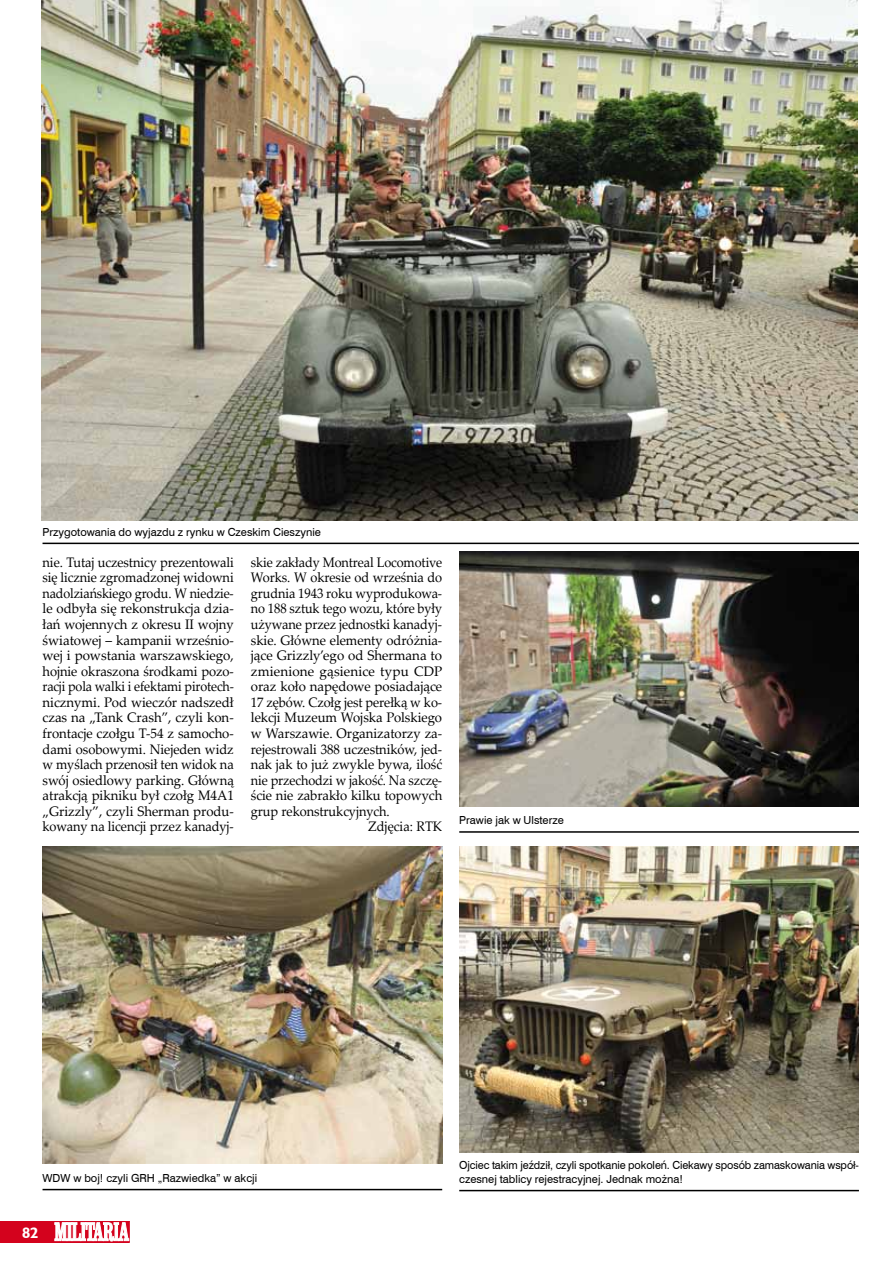
<style>
.page{position:relative;width:893px;height:1263px;background:#fff}
.page>*{position:absolute;margin:0;border:0;box-sizing:border-box;transform-origin:0 0}
.t1{font:700 15px "Humanist 521 L2";color:#fff}
.t2{font:13.8px/15.6px "Palatino Linotype";letter-spacing:-.005em;color:#000;text-align:justify;scale:.93 1}
.t3{font:13.8px "Palatino Linotype";letter-spacing:-.005em;color:#000;scale:.92 1}
.t4{font:13.8px "Palatino Linotype";letter-spacing:-.005em;color:#000;scale:.95 1}
.t5{font:13.8px "Palatino Linotype";letter-spacing:-.005em;color:#000;scale:.94 1}
.t6{font:13.8px "Palatino Linotype";letter-spacing:-.005em;color:#000}
.t7{font:13.8px "Palatino Linotype";letter-spacing:-.005em;color:#000;scale:.96 1}
.t8{font:11.1px/13.5px "Swiss 721 l 2";color:#000}
</style>
<div class="page">
<img style="left:459px;top:847px;width:400px;height:305px">
<img style="left:459px;top:551px;width:400px;height:255px">
<img style="left:41px;top:0;width:816px;height:520px">
<hr style="left:459px;top:831px;width:400px;height:2px;background:#000">
<hr style="left:459px;top:1190px;width:400px;height:1px;background:#000">
<hr style="left:43px;top:543px;width:816px;height:1px;background:#000">
<img style="left:43px;top:847px;width:399px;height:317px">
<hr style="left:43px;top:1189px;width:399px;height:1px;background:#000">
<svg style="left:0;top:1221px;width:129px;height:21px"></svg>
<p class="t8" style="left:43px;top:525px;width:280px">Przygotowania do wyjazdu z rynku w Czeskim Cieszynie</p>
<p class="t2" style="left:43px;top:554px;width:207px">nie. Tutaj uczestnicy prezentowali się licznie zgromadzonej widowni nadolziańskiego grodu. W niedzie&shy;le odbyła się rekonstrukcja dzia&shy;łań wojennych z okresu II wojny światowej – kampanii wrześnio&shy;wej i powstania warszawskiego, hojnie okraszona środkami pozo&shy;racji pola walki i efektami pirotech&shy;nicznymi. Pod wieczór nadszedł czas na „Tank Crash”, czyli kon&shy;frontacje czołgu T-54 z samocho&shy;dami osobowymi. Niejeden widz w myślach przenosił ten widok na swój osiedlowy parking. Główną atrakcją pikniku był czołg M4A1 „Grizzly”, czyli Sherman produ&shy;kowany na licencji przez kanadyj-</p>
<p class="t3" style="left:251px;top:552px;width:210px">skie zakłady Montreal Locomotive</p>
<p class="t2" style="left:251px;top:569px;width:207px">Works. W okresie od września do</p>
<p class="t3" style="left:251px;top:583px;width:209px">grudnia 1943 roku wyprodukowa-</p>
<p class="t3" style="left:251px;top:599px;width:209px">no 188 sztuk tego wozu, które były</p>
<p class="t2" style="left:251px;top:616px;width:207px">używane przez jednostki kanadyj-</p>
<p class="t4" style="left:251px;top:630px;width:203px">skie. Główne elementy odróżnia-</p>
<p class="t6" style="left:251px;top:646px;width:193px">jące Grizzly’ego od Shermana to</p>
<p class="t6" style="left:251px;top:661px;width:193px">zmienione gąsienice typu CDP</p>
<p class="t7" style="left:251px;top:677px;width:201px">oraz koło napędowe posiadające</p>
<p class="t2" style="left:251px;top:694px;width:207px">17 zębów. Czołg jest perełką w ko-</p>
<p class="t4" style="left:251px;top:708px;width:203px">lekcji Muzeum Wojska Polskiego</p>
<p class="t4" style="left:251px;top:723px;width:203px">w Warszawie. Organizatorzy za-</p>
<p class="t5" style="left:251px;top:739px;width:205px">rejestrowali 388 uczestników, jed-</p>
<p class="t5" style="left:251px;top:755px;width:205px">nak jak to już zwykle bywa, ilość</p>
<p class="t3" style="left:251px;top:770px;width:209px">nie przechodzi w jakość. Na szczę-</p>
<p class="t4" style="left:251px;top:786px;width:203px">ście nie zabrakło kilku topowych</p>
<p class="t2" style="left:251px;top:803px;width:151px">grup rekonstrukcyjnych.</p>
<p class="t2" style="left:368px;top:818px;width:81px">Zdjęcia: RTK</p>
<p class="t8" style="left:459px;top:813px;width:106px">Prawie jak w Ulsterze</p>
<p class="t8" style="left:43px;top:1171px;width:216px">WDW w boj! czyli GRH „Razwiedka” w akcji</p>
<p class="t1" style="left:22px;top:1223px;width:18px">82</p>
<p class="t8" style="left:459px;top:1158px;width:401px">Ojciec takim jeździł, czyli spotkanie pokoleń. Ciekawy sposób zamaskowania współ&shy;czesnej tablicy rejestracyjnej. Jednak można!</p>
</div>
